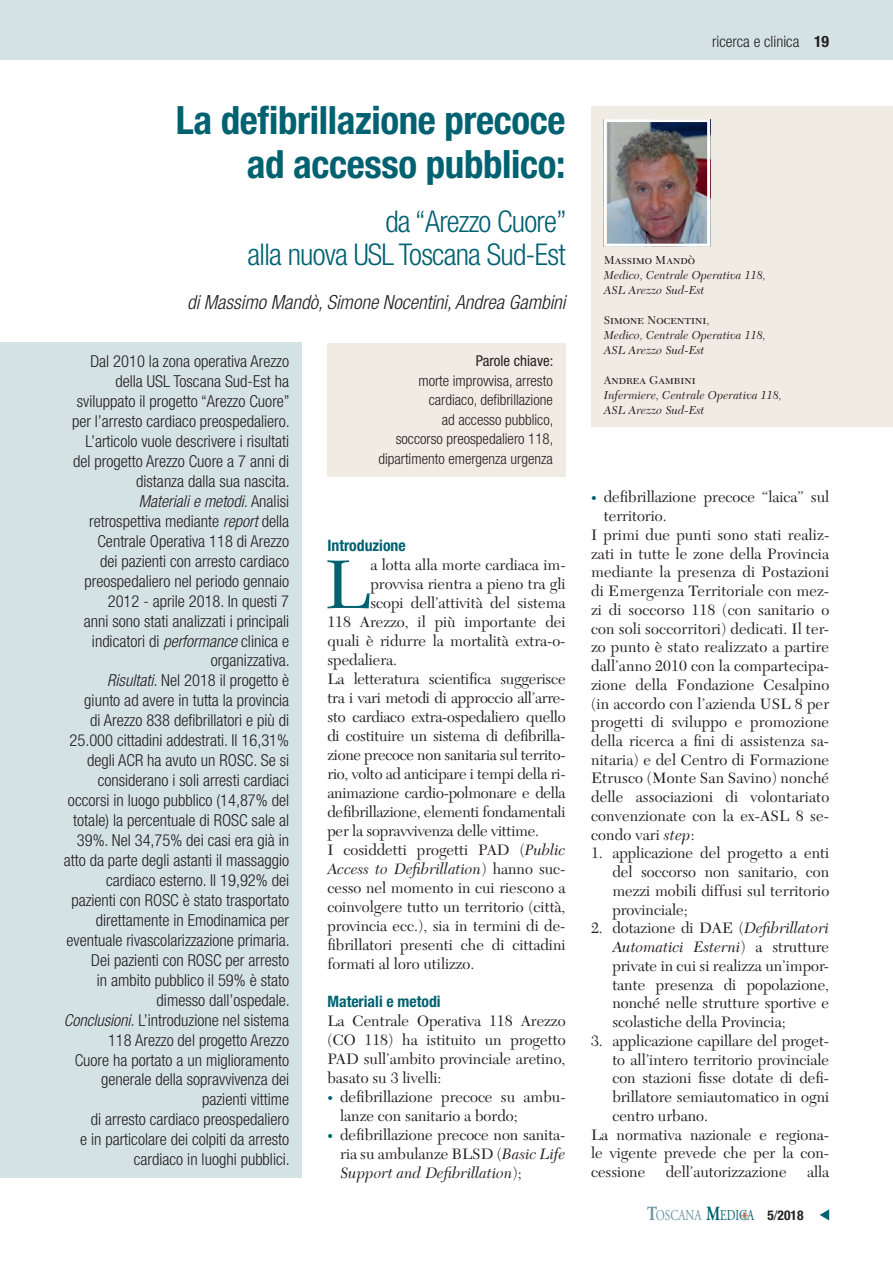
<style>
.page{position:relative;width:893px;height:1263px;background:#fff}
.page>*{position:absolute;margin:0;border:0;box-sizing:border-box;transform-origin:0 0}
.t1{font:71.7px "New Caledonia LT Std";color:#006170}
.t2{font:700 condensed 39px/43.5px "Helvetica Neue LT Std";letter-spacing:-.01em;color:#006170;text-align:right}
.t3{font:300 condensed 30px/33px "Helvetica Neue LT Std";letter-spacing:-.025em;color:#006170;text-align:right}
.t4{font:italic 300 condensed 19.5px "Helvetica Neue LT Std";color:#231f20}
.t5{font:300 condensed 16.5px/20px "Helvetica Neue LT Std";color:#231f20;text-align:right}
.t6{font:15.75px/18.8px "New Caledonia LT Std";letter-spacing:.02em;color:#231f20;text-align:justify}
.t7{font:italic 15.75px "New Caledonia LT Std";color:#231f20}
.t8{font:700 condensed 15.75px "Helvetica Neue LT Std";color:#006170}
.t9{font:300 condensed 15.75px "Helvetica Neue LT Std";color:#231f20}
.t10{font:300 condensed 15px/19.5px "Helvetica Neue LT Std";color:#231f20;text-align:right}
.t11{font:15px "Adobe Garamond Pro";color:#66949f;scale:.76 1}
.t12{font:condensed 15px "Helvetica Neue LT Std";color:#231f20}
.t13{font:italic 12px/15px "New Caledonia LT Std";color:#231f20}
.t14{font:12px "New Caledonia LT Std";color:#231f20}
.s1{font-style:italic}
.s2{font-style:normal}
.s3{font-family:"Helvetica Neue LT Std";font-weight:300;font-stretch:condensed;font-size:11.25px;color:#006170}
.s4{font-weight:700}
.s5{font-weight:700;font-size:20.1px}
.s6{font-weight:700;font-size:20.1px;color:#006170}
.s7{color:#006170}
.s8{font-family:"Helvetica Neue LT Std";font-weight:700;font-stretch:condensed;font-size:13.5px;color:#231f20}
.s9{font-family:"Helvetica Neue LT Std";font-stretch:condensed;font-size:13.5px;color:#231f20}
</style>
<div class="page">
<svg style="left:742px;top:1212px;width:5px;height:6px"></svg>
<svg style="left:820px;top:1209px;width:9px;height:11px"></svg>
<div style="left:0;top:0;width:893px;height:60px;background:#d5e2e4"></div>
<div style="left:591px;top:106px;width:302px;height:321px;background:#f0ece3"></div>
<div style="left:0;top:343px;width:302px;height:835px;background:#d5e2e4"></div>
<div style="left:327px;top:343px;width:239px;height:133px;background:#f0ece3"></div>
<img style="left:608px;top:123px;width:98px;height:120px">
<div style="left:604px;top:119px;width:106px;height:128px;border:3px solid #fff"></div>
<h2 class="t2" style="left:176px;top:98px;width:391px">La defibrillazione precoce ad accesso pubblico:</h2>
<h3 class="t3" style="left:248px;top:205px;width:321px">da “Arezzo Cuore”<br>alla nuova USL Toscana Sud-Est</h3>
<p class="t4" style="left:187px;top:291px;width:380px">di Massimo Mandò, Simone Nocentini, Andrea Gambini</p>
<p class="t5" style="left:64px;top:351px;width:227px">Dal 2010 la zona operativa Arezzo della USL Toscana Sud-Est ha sviluppato il progetto “Arezzo Cuore” per l’arresto cardiaco preospedaliero.<br>L’articolo vuole descrivere i risultati<br>del progetto Arezzo Cuore a 7 anni di distanza dalla sua nascita.<br><span class="s1">Materiali e metodi.</span> Analisi retrospettiva mediante <span class="s1">report</span> della Centrale Operativa 118 di Arezzo<br>dei pazienti con arresto cardiaco preospedaliero nel periodo gennaio 2012 - aprile 2018. In questi 7<br>anni sono stati analizzati i principali indicatori di <span class="s1">performance</span> clinica e organizzativa.<br><span class="s1">Risultati.</span> Nel 2018 il progetto è<br>giunto ad avere in tutta la provincia<br>di Arezzo 838 defibrillatori e più di 25.000 cittadini addestrati. Il 16,31% degli ACR ha avuto un ROSC. Se si considerano i soli arresti cardiaci occorsi in luogo pubblico (14,87% del totale) la percentuale di ROSC sale al 39%. Nel 34,75% dei casi era già in atto da parte degli astanti il massaggio cardiaco esterno. Il 19,92% dei pazienti con ROSC è stato trasportato direttamente in Emodinamica per eventuale rivascolarizzazione primaria.<br>Dei pazienti con ROSC per arresto<br>in ambito pubblico il 59% è stato dimesso dall’ospedale.<br><span class="s1">Conclusioni.</span> L’introduzione nel sistema 118 Arezzo del progetto Arezzo<br>Cuore ha portato a un miglioramento generale della sopravvivenza dei pazienti vittime<br>di arresto cardiaco preospedaliero<br>e in particolare dei colpiti da arresto cardiaco in luoghi pubblici.</p>
<p class="t12" style="left:476px;top:352px;width:79px">Parole chiave:</p>
<p class="t10" style="left:378px;top:370px;width:176px">morte improvvisa, arresto cardiaco, defibrillazione<br>ad accesso pubblico,<br>soccorso preospedaliero 118, dipartimento emergenza urgenza</p>
<p class="t8" style="left:327px;top:536px;width:80px">Introduzione</p>
<h1 class="t1" style="left:324px;top:543px;width:48px">L</h1>
<p class="t6" style="left:370px;top:556px;width:197px">a lotta alla morte cardiaca im-</p>
<p class="t6" style="left:370px;top:575px;width:197px">provvisa rientra a pieno tra gli</p>
<p class="t6" style="left:370px;top:594px;width:197px">scopi dell’attività del sistema</p>
<p class="t6" style="left:327px;top:613px;width:240px">118 Arezzo, il più importante dei</p>
<p class="t6" style="left:327px;top:632px;width:240px">quali è ridurre la mortalità extra-o-</p>
<p class="t6" style="left:327px;top:651px;width:71px">spedaliera.</p>
<p class="t6" style="left:327px;top:670px;width:240px">La letteratura scientifica suggerisce</p>
<p class="t6" style="left:327px;top:689px;width:240px">tra i vari metodi di approccio all’arre-</p>
<p class="t6" style="left:327px;top:708px;width:240px">sto cardiaco extra-ospedaliero quello</p>
<p class="t6" style="left:327px;top:727px;width:240px">di costituire un sistema di defibrilla-</p>
<p class="t6" style="left:327px;top:746px;width:240px">zione precoce non sanitaria sul territo-</p>
<p class="t6" style="left:327px;top:765px;width:240px">rio, volto ad anticipare i tempi della ri-</p>
<p class="t6" style="left:327px;top:784px;width:240px">animazione cardio-polmonare e della</p>
<p class="t6" style="left:327px;top:803px;width:240px">defibrillazione, elementi fondamentali</p>
<p class="t6" style="left:327px;top:822px;width:213px">per la sopravvivenza delle vittime.</p>
<p class="t6" style="left:327px;top:841px;width:240px">I cosiddetti progetti PAD (<span class="s1">Public</span></p>
<p class="t7" style="left:327px;top:860px;width:240px">Access to Defibrillation<span class="s2">) hanno suc-</span></p>
<p class="t6" style="left:327px;top:879px;width:240px">cesso nel momento in cui riescono a</p>
<p class="t6" style="left:327px;top:898px;width:240px">coinvolgere tutto un territorio (città,</p>
<p class="t6" style="left:327px;top:917px;width:240px">provincia ecc.), sia in termini di de-</p>
<p class="t6" style="left:327px;top:936px;width:240px">fibrillatori presenti che di cittadini</p>
<p class="t6" style="left:327px;top:955px;width:148px">formati al loro utilizzo.</p>
<p class="t8" style="left:327px;top:992px;width:115px">Materiali e metodi</p>
<p class="t6" style="left:327px;top:1011px;width:240px">La Centrale Operativa 118 Arezzo (CO 118) ha istituito un progetto PAD sull’ambito provinciale aretino, basato su 3 livelli:</p>
<p class="t6" style="left:340px;top:1087px;width:227px;text-indent:-13px"><span class="s3">•</span> defibrillazione precoce su ambu&shy;lanze con sanitario a bordo;</p>
<p class="t6" style="left:340px;top:1125px;width:227px;text-indent:-13px"><span class="s3">•</span> defibrillazione precoce non sanita&shy;ria su ambulanze BLSD (<span class="s1">Basic Life Support and Defibrillation</span>);</p>
<p class="t9" style="left:712px;top:32px;width:82px">ricerca e clin c</p>
<p class="t9" style="left:752px;top:32px;width:79px">testatina <span class="s4">19</span></p>
<p class="t14" style="left:604px;top:253px;width:93px">Massimo Mandò</p>
<p class="t13" style="left:604px;top:268px;width:163px">Medico, Centrale Operativa 118,<br>ASL Arezzo Sud-Est</p>
<p class="t14" style="left:604px;top:313px;width:107px">Simone Nocentini,</p>
<p class="t13" style="left:604px;top:328px;width:163px">Medico, Centrale Operativa 118,<br>ASL Arezzo Sud-Est</p>
<p class="t14" style="left:604px;top:373px;width:93px">Andrea Gambini</p>
<p class="t13" style="left:604px;top:388px;width:180px">Infermiere, Centrale Operativa 118,<br>ASL Arezzo Sud-Est</p>
<p class="t6" style="left:591px;top:488px;width:240px"><span class="s3">•</span> defibrillazione precoce “laica” sul</p>
<p class="t6" style="left:604px;top:507px;width:64px">territorio.</p>
<p class="t6" style="left:591px;top:526px;width:240px">I primi due punti sono stati realiz-</p>
<p class="t6" style="left:591px;top:544px;width:240px">zati in tutte le zone della Provincia</p>
<p class="t6" style="left:591px;top:563px;width:240px">mediante la presenza di Postazioni</p>
<p class="t6" style="left:591px;top:582px;width:240px">di Emergenza Territoriale con mez-</p>
<p class="t6" style="left:591px;top:600px;width:240px">zi di soccorso 118 (con sanitario o</p>
<p class="t6" style="left:591px;top:619px;width:240px">con soli soccorritori) dedicati. Il ter-</p>
<p class="t6" style="left:591px;top:638px;width:240px">zo punto è stato realizzato a partire</p>
<p class="t6" style="left:591px;top:657px;width:240px">dall’anno 2010 con la compartecipa-</p>
<p class="t6" style="left:591px;top:675px;width:240px">zione della Fondazione Cesalpino</p>
<p class="t6" style="left:591px;top:694px;width:240px">(in accordo con l’azienda USL 8 per</p>
<p class="t6" style="left:591px;top:713px;width:240px">progetti di sviluppo e promozione</p>
<p class="t6" style="left:591px;top:732px;width:240px">della ricerca a fini di assistenza sa-</p>
<p class="t6" style="left:591px;top:750px;width:240px">nitaria) e del Centro di Formazione</p>
<p class="t6" style="left:591px;top:769px;width:240px">Etrusco (Monte San Savino) nonché</p>
<p class="t6" style="left:591px;top:788px;width:240px">delle associazioni di volontariato</p>
<p class="t6" style="left:591px;top:807px;width:240px">convenzionate con la ex-ASL 8 se-</p>
<p class="t6" style="left:591px;top:825px;width:105px">condo vari <span class="s1">step</span>:</p>
<p class="t6" style="left:612px;top:844px;width:218px;text-indent:-21px">1. applicazione del progetto a enti del soccorso non sanitario, con mezzi mobili diffusi sul territorio provinciale;</p>
<p class="t6" style="left:612px;top:919px;width:218px;text-indent:-21px">2. dotazione di DAE (<span class="s1">Defibrillatori Automatici Esterni</span>) a strutture private in cui si realizza un’impor&shy;tante presenza di popolazione, nonché nelle strutture sportive e scolastiche della Provincia;</p>
<p class="t6" style="left:591px;top:1032px;width:240px">3. applicazione capillare del proget-</p>
<p class="t6" style="left:612px;top:1050px;width:218px">to all’intero territorio provinciale</p>
<p class="t6" style="left:612px;top:1069px;width:218px">con stazioni fisse dotate di defi-</p>
<p class="t6" style="left:612px;top:1088px;width:218px">brillatore semiautomatico in ogni</p>
<p class="t6" style="left:612px;top:1107px;width:97px">centro urbano.</p>
<p class="t6" style="left:591px;top:1125px;width:240px">La normativa nazionale e regiona-</p>
<p class="t6" style="left:591px;top:1144px;width:240px">le vigente prevede che per la con-</p>
<p class="t6" style="left:591px;top:1163px;width:56px">cessione</p>
<p class="t6" style="left:666px;top:1163px;width:122px">dell’autorizzazione</p>
<p class="t6" style="left:807px;top:1163px;width:24px">alla</p>
<p class="t11" style="left:647px;top:1206px;width:207px"><span class="s5">T</span>OSCANA <span class="s6">M</span><span class="s7">EDICA</span> <span class="s8">5</span><span class="s9">/</span><span class="s8">2018</span></p>
</div>
